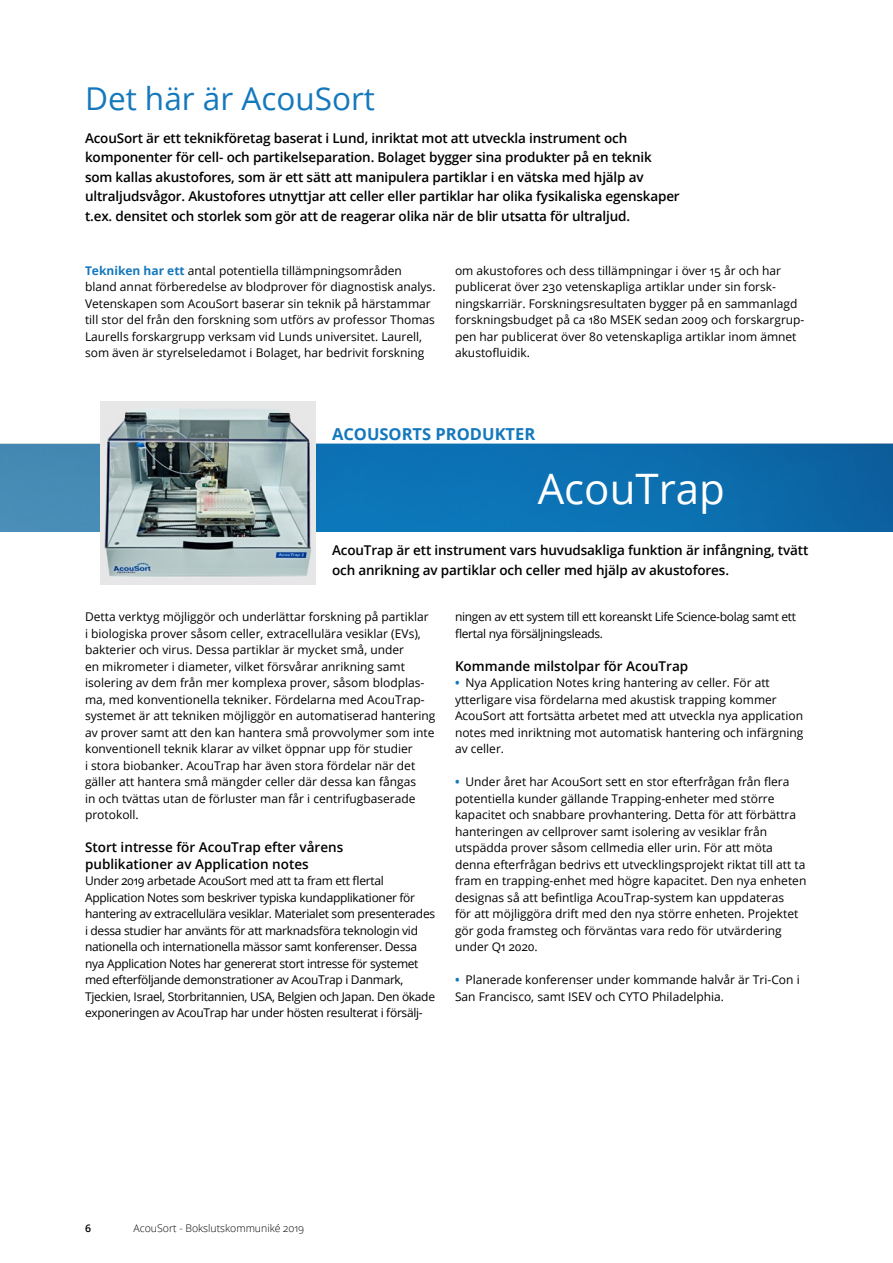
<style>
.page{position:relative;width:893px;height:1263px;background:#fff}
.page>*{position:absolute;margin:0;border:0;box-sizing:border-box;transform-origin:0 0}
.H1_5{font:42px "Open Sans";color:#fff}
.t1{font:31.5px "Open Sans";color:#1478bd}
.t2{font:700 16.5px "Open Sans";color:#1478bd}
.Ingress_mindre{font:600 13.5px/19.5px "Open Sans";letter-spacing:-.01em;color:#000}
.Normal_inlednande{font:12px/16.5px "Open Sans";color:#000}
.Normal_inlednande-2{font:12px/16.5px "Open Sans";letter-spacing:-.025em;color:#000}
.t3{font:300 10.5px "Open Sans";color:#000}
.t4{font:600 10.5px "Open Sans";color:#000}
.s1{font-weight:700;color:#1478bd}
</style>
<div class="page">
<img style="left:0;top:444px;width:893px;height:87px">
<img style="left:101px;top:401px;width:214px;height:184px">
<h1 class="t1" style="left:85px;top:77px;width:291px">Det här är AcouSort</h1>
<p class="Ingress_mindre" style="left:85px;top:128px;width:596px">AcouSort är ett teknikföretag baserat i Lund, inriktat mot att utveckla instrument och komponenter för cell- och partikelseparation. Bolaget bygger sina produkter på en teknik som kallas akustofores, som är ett sätt att manipulera partiklar i en vätska med hjälp av ultraljudsvågor. Akustofores utnyttjar att celler eller partiklar har olika fysikaliska egenskaper t.ex. densitet och storlek som gör att de reagerar olika när de blir utsatta för ultraljud.</p>
<p class="Normal_inlednande" style="left:85px;top:262px;width:352px"><span class="s1">Tekniken har ett</span> antal potentiella tillämpningsområden bland annat förberedelse av blodprover för diagnostisk analys.<br>Vetenskapen som AcouSort baserar sin teknik på härstammar till stor del från den forskning som utförs av professor Thomas Laurells forskargrupp verksam vid Lunds universitet. Laurell, som även är styrelseledamot i Bolaget, har bedrivit forskning</p>
<p class="Normal_inlednande" style="left:455px;top:262px;width:351px">om akustofores och dess tillämpningar i över 15 år och har publicerat över 230 vetenskapliga artiklar under sin forsk&shy;ningskarriär. Forskningsresultaten bygger på en sammanlagd forskningsbudget på ca 180 MSEK sedan 2009 och forskargrup&shy;pen har publicerat över 80 vetenskapliga artiklar inom ämnet akustofluidik.</p>
<h2 class="t2" style="left:332px;top:422px;width:205px">ACOUSORTS PRODUKTER</h2>
<p class="H1_5" style="left:538px;top:460px;width:189px">AcouTrap</p>
<p class="Ingress_mindre" style="left:332px;top:540px;width:478px">AcouTrap är ett instrument vars huvudsakliga funktion är infångning, tvätt och anrikning av partiklar och celler med hjälp av akustofores.</p>
<p class="Normal_inlednande" style="left:85px;top:608px;width:352px">Detta verktyg möjliggör och underlättar forskning på partiklar<br>i biologiska prover såsom celler, extracellulära vesiklar (EVs), bakterier och virus. Dessa partiklar är mycket små, under<br>en mikrometer i diameter, vilket försvårar anrikning samt isolering av dem från mer komplexa prover, såsom blodplas&shy;ma, med konventionella tekniker. Fördelarna med AcouTrap&shy;systemet är att tekniken möjliggör en automatiserad hantering av prover samt att den kan hantera små provvolymer som inte konventionell teknik klarar av vilket öppnar upp för studier<br>i stora biobanker. AcouTrap har även stora fördelar när det gäller att hantera små mängder celler där dessa kan fångas<br>in och tvättas utan de förluster man får i centrifugbaserade protokoll.</p>
<h4 class="Ingress_mindre" style="left:85px;top:839px;width:260px;line-height:16.5px">Stort intresse för AcouTrap efter vårens publikationer av Application notes</h4>
<p class="Normal_inlednande-2" style="left:85px;top:872px;width:352px">Under 2019 arbetade AcouSort med att ta fram ett flertal Application Notes som beskriver typiska kundapplikationer för hantering av extracellulära vesiklar. Materialet som presenterades i dessa studier har använts för att marknadsföra teknologin vid nationella och internationella mässor samt konferenser. Dessa nya Application Notes har genererat stort intresse för systemet med efterföljande demonstrationer av AcouTrap i Danmark, Tjeckien, Israel, Storbritannien, USA, Belgien och Japan. Den ökade exponeringen av AcouTrap har under hösten resulterat i försälj-</p>
<p class="Normal_inlednande-2" style="left:455px;top:608px;width:343px">ningen av ett system till ett koreanskt Life Science-bolag samt ett flertal nya försäljningsleads.</p>
<h4 class="Ingress_mindre" style="left:455px;top:656px;width:235px">Kommande milstolpar för AcouTrap</h4>
<p class="Normal_inlednande" style="left:455px;top:674px;width:350px"><span class="s1">•</span> Nya Application Notes kring hantering av celler. För att ytterligare visa fördelarna med akustisk trapping kommer AcouSort att fortsätta arbetet med att utveckla nya application notes med inriktning mot automatisk hantering och infärgning av celler.</p>
<p class="Normal_inlednande" style="left:455px;top:773px;width:353px"><span class="s1">•</span> Under året har AcouSort sett en stor efterfrågan från flera potentiella kunder gällande Trapping-enheter med större kapacitet och snabbare provhantering. Detta för att förbättra hanteringen av cellprover samt isolering av vesiklar från utspädda prover såsom cellmedia eller urin. För att möta denna efterfrågan bedrivs ett utvecklingsprojekt riktat till att ta fram en trapping-enhet med högre kapacitet. Den nya enheten designas så att befintliga AcouTrap-system kan uppdateras<br>för att möjliggöra drift med den nya större enheten. Projektet gör goda framsteg och förväntas vara redo för utvärdering under Q1 2020.</p>
<p class="Normal_inlednande" style="left:455px;top:971px;width:346px"><span class="s1">•</span> Planerade konferenser under kommande halvår är Tri-Con i<br>San Francisco, samt ISEV och CYTO Philadelphia.</p>
<p class="t4" style="left:85px;top:1221px;width:7px">6</p>
<p class="t3" style="left:134px;top:1221px;width:172px">AcouSort - Bokslutskommuniké 2019</p>
</div>
